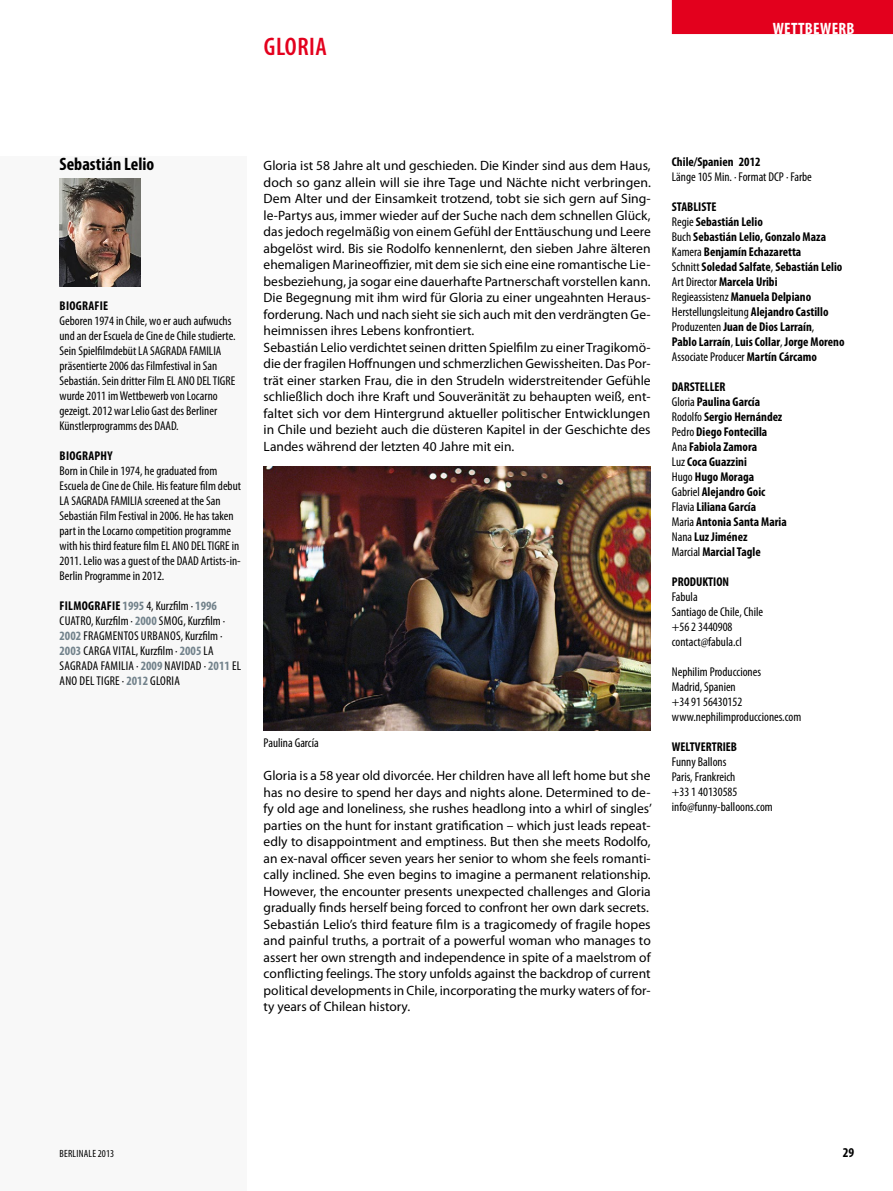
<style>
.page{position:relative;width:893px;height:1191px;background:#fff}
.page>*{position:absolute;margin:0;border:0;box-sizing:border-box;transform-origin:0 0}
.t1{font:600 condensed 25.5px "Myriad Pro";color:#e3001d}
.t2{font:700 condensed 18px "Myriad Pro";color:#000}
.t3{font:700 condensed 16.5px "Myriad Pro";letter-spacing:.02em;color:#fff}
.t4{font:13.5px/16.5px "Myriad Pro";color:#000}
.t5{font:700 condensed 13.5px "Myriad Pro";color:#000}
.t6{font:condensed 12.75px/15px "Myriad Pro";color:#000}
.t7{font:700 condensed 12.75px/15px "Myriad Pro";color:#000}
.t8{font:700 condensed 12.75px "Myriad Pro";color:#72828b}
.t9{font:condensed 10.5px "Myriad Pro";letter-spacing:.02em;color:#000}
.s1{font-weight:700;color:#72828b}
.s2{font-weight:400;color:#000}
.s3{font-weight:400}
</style>
<div class="page">
<div style="left:0;top:156px;width:247px;height:1035px;background:#f8f8f8"></div>
<div style="left:672px;top:0;width:221px;height:34px;background:#e3001d"></div>
<img style="left:264px;top:467px;width:387px;height:263px">
<img style="left:60px;top:178px;width:80px;height:109px">
<h1 class="t1" style="left:264px;top:31px;width:64px">GLORIA</h1>
<p class="t3" style="left:773px;top:18px;width:82px">Wettbewerb</p>
<h2 class="t2" style="left:60px;top:153px;width:96px">Sebastián Lelio</h2>
<p class="t7" style="left:60px;top:298px;width:29px">BIOGRAFIE</p>
<p class="t6" style="left:60px;top:313px;width:178px">Geboren 1974 in Chile, wo er auch aufwuchs und an der Escuela de Cine de Chile studierte.<br>Sein Spielfilmdebüt LA SAGRADA FAMILIA präsentierte 2006 das Filmfestival in San Sebastián. Sein dritter Film EL ANO DEL TIGRE wurde 2011 im Wettbewerb von Locarno gezeigt. 2012 war Lelio Gast des Berliner Künstlerprogramms des DAAD.</p>
<p class="t7" style="left:60px;top:448px;width:48px">BIOGRAPHY</p>
<p class="t6" style="left:60px;top:463px;width:183px">Born in Chile in 1974, he graduated from Escuela de Cine de Chile. His feature film debut LA SAGRADA FAMILIA screened at the San Sebastián Film Festival in 2006. He has taken part in the Locarno competition programme with his third feature film EL ANO DEL TIGRE in 2011. Lelio was a guest of the DAAD Artists-in-Berlin Programme in 2012.</p>
<p class="t7" style="left:60px;top:598px;width:41px">FILMOGRAFIE</p>
<p class="t6" style="left:60px;top:598px;width:167px;text-indent:63px"><span class="s1">1995</span> 4, Kurzfilm · <span class="s1">1996<br></span>Cuatro, Kurzfilm · <span class="s1">2000</span> Smog, Kurzfilm ·<br><span class="s1">2002</span> Fragmentos</p>
<p class="t6" style="left:141px;top:628px;width:7px">Urbanos</p>
<p class="t6" style="left:181px;top:628px;width:43px">, Kurzfilm ·</p>
<p class="t6" style="left:60px;top:643px;width:36px"><span class="s1">2003</span> Carga</p>
<p class="t6" style="left:113px;top:643px;width:102px">Vital, Kurzfilm · <span class="s1">2005</span> La</p>
<p class="t6" style="left:60px;top:658px;width:12px">Sagrada</p>
<p class="t6" style="left:101px;top:658px;width:10px">Familia</p>
<p class="t6" style="left:136px;top:658px;width:41px">· <span class="s1">2009</span> Navidad</p>
<p class="t8" style="left:204px;top:658px;width:37px"><span class="s2">·</span> 2011 <span class="s2">El</span></p>
<p class="t6" style="left:60px;top:673px;width:47px">Ano del Tigre</p>
<p class="t6" style="left:122px;top:673px;width:40px">· <span class="s1">2012</span> Gloria</p>
<p class="t4" style="left:264px;top:157px;width:389px">Gloria ist 58 Jahre alt und geschieden. Die Kinder sind aus dem Haus, doch so ganz allein will sie ihre Tage und Nächte nicht verbringen.<br>Dem Alter und der Einsamkeit trotzend, tobt sie sich gern auf Sing&shy;le-Partys aus, immer wieder auf der Suche nach dem schnellen Glück, das jedoch regelmäßig von einem Gefühl der Enttäuschung und Leere abgelöst wird. Bis sie Rodolfo kennenlernt, den sieben Jahre älteren ehemaligen Marineoffizier, mit dem sie sich eine eine romantische Lie&shy;besbeziehung, ja sogar eine dauerhafte Partnerschaft vorstellen kann.<br>Die Begegnung mit ihm wird für Gloria zu einer ungeahnten Heraus&shy;forderung. Nach und nach sieht sie sich auch mit den verdrängten Ge&shy;heimnissen ihres Lebens konfrontiert.<br>Sebastián Lelio verdichtet seinen dritten Spielfilm zu einer Tragikomö&shy;die der fragilen Hoffnungen und schmerzlichen Gewissheiten. Das Por&shy;trät einer starken Frau, die in den Strudeln widerstreitender Gefühle schließlich doch ihre Kraft und Souveränität zu behaupten weiß, ent&shy;faltet sich vor dem Hintergrund aktueller politischer Entwicklungen in Chile und bezieht auch die düsteren Kapitel in der Geschichte des Landes während der letzten 40 Jahre mit ein.</p>
<p class="t6" style="left:264px;top:734px;width:57px">Paulina García</p>
<p class="t4" style="left:264px;top:767px;width:390px">Gloria is a 58 year old divorcée. Her children have all left home but she has no desire to spend her days and nights alone. Determined to de&shy;fy old age and loneliness, she rushes headlong into a whirl of singles’ parties on the hunt for instant gratification – which just leads repeat&shy;edly to disappointment and emptiness. But then she meets Rodolfo, an ex-naval officer seven years her senior to whom she feels romanti&shy;cally inclined. She even begins to imagine a permanent relationship.<br>However, the encounter presents unexpected challenges and Gloria gradually finds herself being forced to confront her own dark secrets.<br>Sebastián Lelio’s third feature film is a tragicomedy of fragile hopes and painful truths, a portrait of a powerful woman who manages to assert her own strength and independence in spite of a maelstrom of conflicting feelings. The story unfolds against the backdrop of current political developments in Chile, incorporating the murky waters of for&shy;ty years of Chilean history.</p>
<p class="t7" style="left:672px;top:154px;width:90px">Chile/Spanien 2012</p>
<p class="t6" style="left:672px;top:169px;width:142px">Länge 105 Min. · Format DCP · Farbe</p>
<p class="t7" style="left:672px;top:199px;width:174px">STABLISTE<br><span class="s3">Regie</span> Sebastián Lelio<br><span class="s3">Buch</span> Sebastián Lelio, Gonzalo Maza<br><span class="s3">Kamera</span> Benjamín Echazaretta<br><span class="s3">Schnitt</span> Soledad Salfate<span class="s3">,</span> Sebastián Lelio<br><span class="s3">Art Director</span> Marcela Uribi<br><span class="s3">Regieassistenz</span> Manuela Delpiano<br><span class="s3">Herstellungsleitung</span> Alejandro Castillo<br><span class="s3">Produzenten</span> Juan de Dios Larraín<span class="s3">,<br></span>Pablo Larraín<span class="s3">,</span> Luis Collar<span class="s3">,</span> Jorge Moreno<br><span class="s3">Associate Producer</span> Martín Cárcamo</p>
<p class="t7" style="left:672px;top:379px;width:116px">DARSTELLER<br><span class="s3">Gloria</span> Paulina García<br><span class="s3">Rodolfo</span> Sergio Hernández<br><span class="s3">Pedro</span> Diego Fontecilla<br><span class="s3">Ana</span> Fabiola Zamora<br><span class="s3">Luz</span> Coca Guazzini<br><span class="s3">Hugo</span> Hugo Moraga<br><span class="s3">Gabriel</span> Alejandro Goic<br><span class="s3">Flavia</span> Liliana García<br><span class="s3">Maria</span> Antonia Santa Maria<br><span class="s3">Nana</span> Luz Jiménez<br><span class="s3">Marcial</span> Marcial Tagle</p>
<p class="t7" style="left:672px;top:574px;width:43px">PRODUKTION</p>
<p class="t6" style="left:672px;top:589px;width:93px">Fabula<br>Santiago de Chile, Chile +56 2 3440908 contact@fabula.cl</p>
<p class="t6" style="left:672px;top:664px;width:131px">Nephilim Producciones<br>Madrid, Spanien<br>+34 91 56430152 www.nephilimproducciones.com</p>
<p class="t7" style="left:672px;top:739px;width:7px">WELTVERTRIE</p>
<p class="t7" style="left:731px;top:739px;width:8px">B</p>
<p class="t6" style="left:672px;top:754px;width:102px">Funny Ballons<br>Paris, Frankreich<br>+33 1 40130585 info@funny-balloons.com</p>
<p class="t9" style="left:60px;top:1146px;width:56px">BERLINALE 2013</p>
<p class="t5" style="left:843px;top:1143px;width:13px">29</p>
</div>
